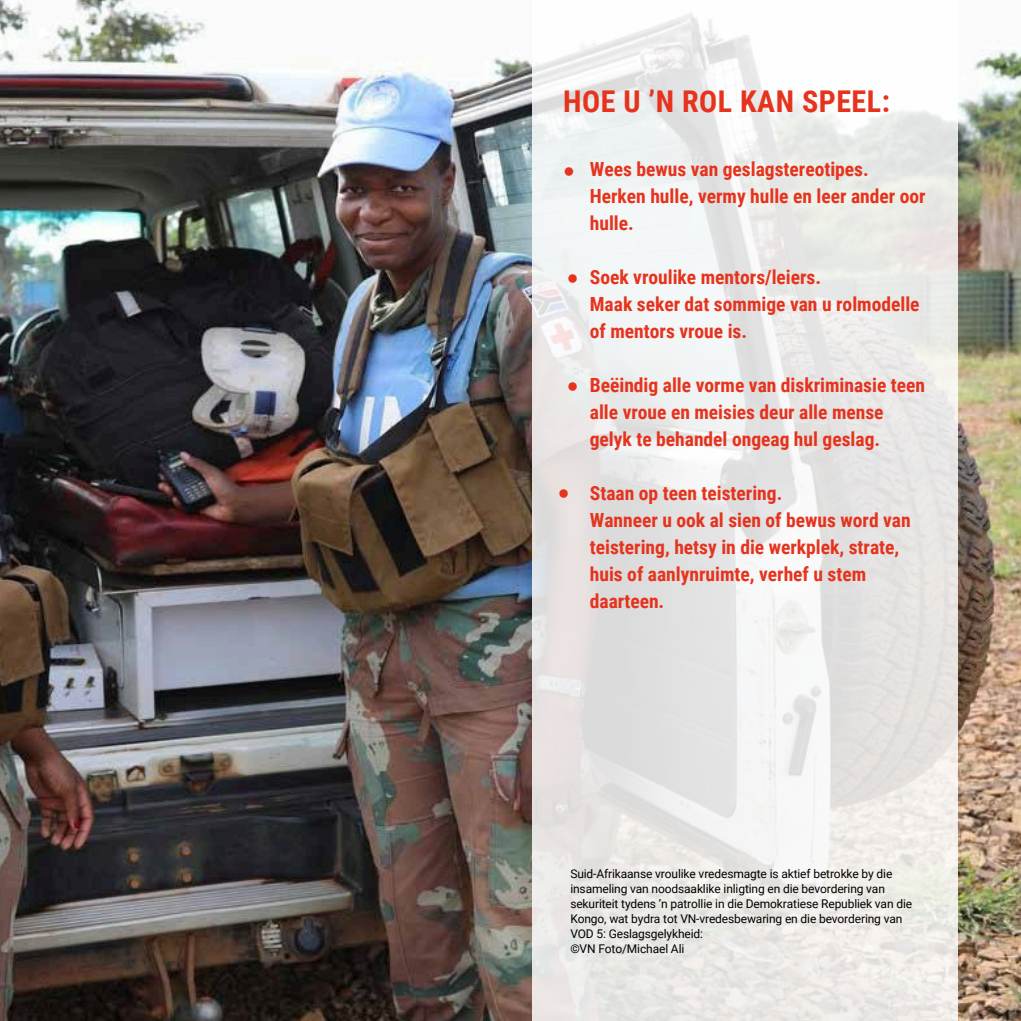
<style>
.page{position:relative;width:1021px;height:1021px;background:#fff}
.page>*{position:absolute;margin:0;border:0;box-sizing:border-box;transform-origin:0 0}
.t1{font:700 30px "Roboto Condensed";letter-spacing:.02em;color:#e6331d}
.t2{font:700 19.5px/27px "Roboto Condensed";color:#e6331d}
.t3{font:19.5px "Arimo";color:#e6331d}
.t4{font:12px/15px "Roboto";letter-spacing:-.01em;color:#000}
</style>
<div class="page">
<img style="left:0;top:0;width:1020px;height:1020px">
<svg style="left:531px;top:0;width:426px;height:1020px"></svg>
<p class="t1" style="left:563px;top:84px;width:328px">HOE U ’N ROL KAN SPEEL:</p>
<h2 class="t3" style="left:563px;top:159px;width:13px">●</h2>
<h2 class="t3" style="left:566px;top:267px;width:13px">●</h2>
<h2 class="t3" style="left:566px;top:374px;width:13px">●</h2>
<p class="t3" style="left:558px;top:481px;width:13px">●</p>
<h1 class="t2" style="left:589px;top:156px;width:337px">Wees bewus van geslagstereotipes.<br>Herken hulle, vermy hulle en leer ander oor hulle.</h1>
<p class="t2" style="left:589px;top:264px;width:331px">Soek vroulike mentors/leiers.<br>Maak seker dat sommige van u rolmodelle of mentors vroue is.</p>
<p class="t2" style="left:589px;top:372px;width:337px">Beëindig alle vorme van diskriminasie teen alle vroue en meisies deur alle mense gelyk te behandel ongeag hul geslag.</p>
<p class="t2" style="left:589px;top:480px;width:322px">Staan op teen teistering.<br>Wanneer u ook al sien of bewus word van teistering, hetsy in die werkplek, strate, huis of aanlynruimte, verhef u stem daarteen.</p>
<h2 class="t4" style="left:570px;top:866px;width:343px">Suid-Afrikaanse vroulike vredesmagte is aktief betrokke by die insameling van noodsaaklike inligting en die bevordering van sekuriteit tydens ’n patrollie in die Demokratiese Republiek van die Kongo, wat bydra tot VN-vredesbewaring en die bevordering van VOD 5: Geslagsgelykheid:</h2>
<p class="t4" style="left:570px;top:941px;width:115px">©VN Foto/Michael Ali</p>
</div>
